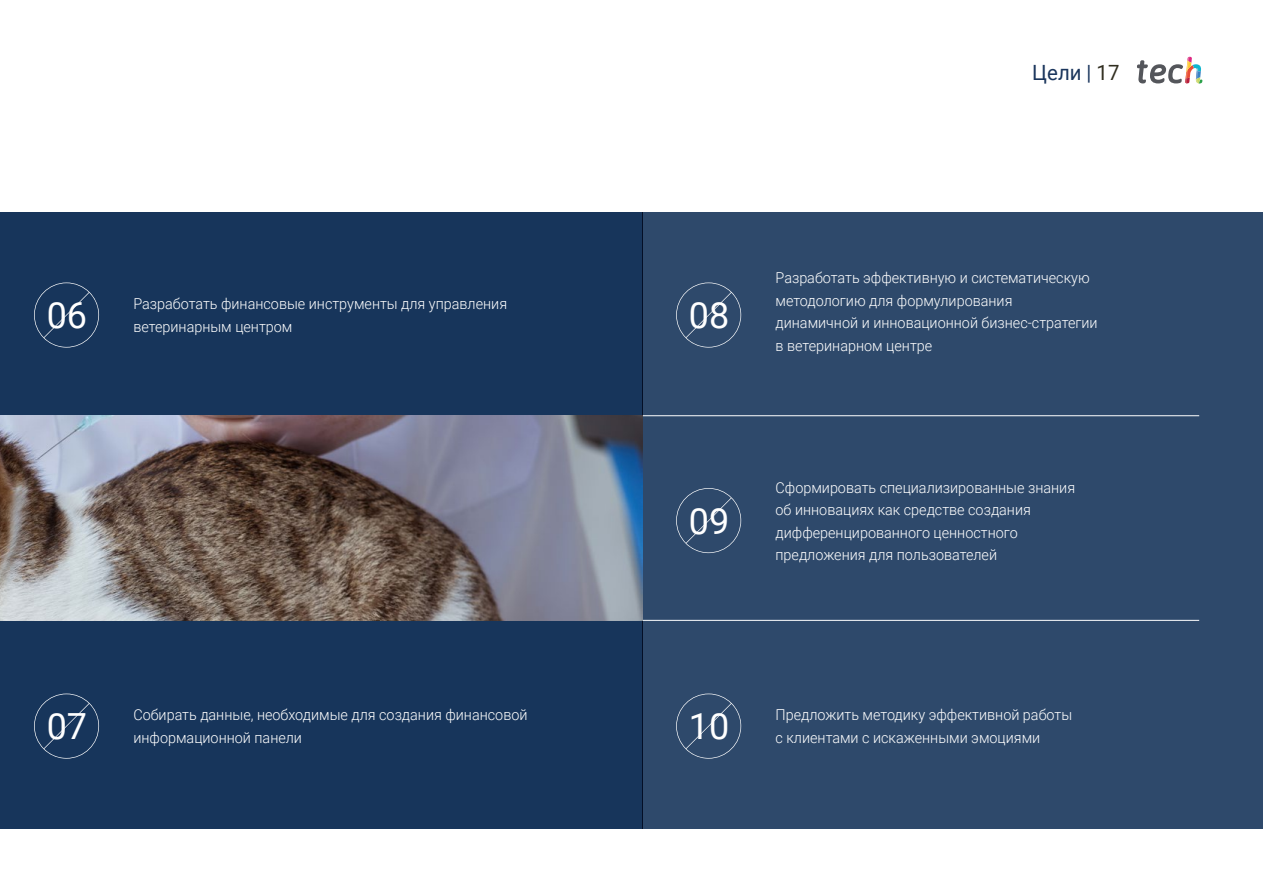
<style>
.page{position:relative;width:1263px;height:893px;background:#fff}
.page>*{position:absolute;margin:0;border:0;box-sizing:border-box;transform-origin:0 0}
.t1{font:36px "Roboto";color:#fff}
.t2{font:21px "Roboto";color:#1a355c}
.t3{font:300 15px/22.5px "Roboto";color:#fff;scale:.96 1}
.s1{color:#312e20}
</style>
<div class="page">
<div style="left:0;top:213px;width:642px;height:616px;background:#17355b"></div>
<div style="left:642px;top:213px;width:621px;height:616px;background:#2e496b"></div>
<svg style="left:34px;top:694px;width:65px;height:65px"></svg>
<svg style="left:676px;top:283px;width:65px;height:65px"></svg>
<svg style="left:34px;top:283px;width:65px;height:65px"></svg>
<svg style="left:676px;top:488px;width:65px;height:65px"></svg>
<hr style="left:0;top:620px;width:1199px;height:1px;background:#fff">
<hr style="left:0;top:415px;width:1199px;height:1px;background:#fff">
<img style="left:0;top:416px;width:642px;height:204px">
<svg style="left:1137px;top:57px;width:65px;height:27px"></svg>
<svg style="left:676px;top:694px;width:65px;height:65px"></svg>
<h1 class="t1" style="left:47px;top:290px;width:42px">06</h1>
<p class="t3" style="left:133px;top:292px;width:391px">Разработать финансовые инструменты для управления</p>
<p class="t3" style="left:133px;top:315px;width:167px">ветеринарным центром</p>
<h1 class="t1" style="left:47px;top:701px;width:42px">07</h1>
<p class="t3" style="left:133px;top:703px;width:412px">Собирать данные, необходимые для создания финансовой</p>
<p class="t3" style="left:133px;top:726px;width:177px">информационной панели</p>
<h2 class="t2" style="left:1032px;top:57px;width:89px">Цели | <span class="s1">17</span></h2>
<h1 class="t1" style="left:689px;top:290px;width:42px">08</h1>
<p class="t3" style="left:775px;top:266px;width:337px">Разработать эффективную и систематическую методологию для формулирования динамичной и инновационной бизнес-стратегии в ветеринарном центре</p>
<h1 class="t1" style="left:689px;top:496px;width:42px">09</h1>
<p class="t3" style="left:775px;top:476px;width:314px">Сформировать специализированные знания об инновациях как средстве создания дифференцированного ценностного предложения для пользователей</p>
<h1 class="t1" style="left:689px;top:701px;width:42px">10</h1>
<p class="t3" style="left:775px;top:703px;width:310px">Предложить методику эффективной работы</p>
<p class="t3" style="left:775px;top:726px;width:277px">с клиентами с искаженными эмоциями</p>
</div>
